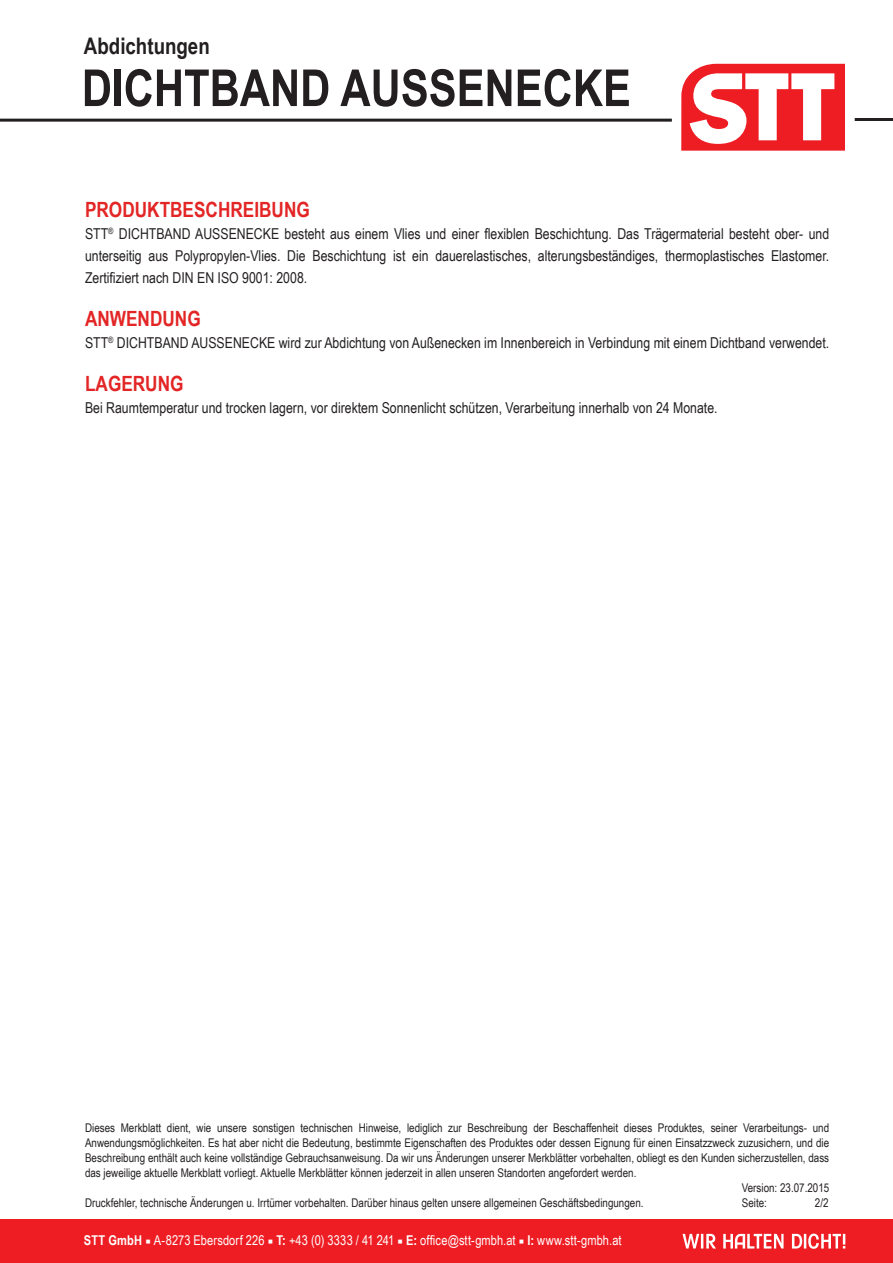
<style>
.page{position:relative;width:893px;height:1263px;background:#fff}
.page>*{position:absolute;margin:0;border:0;box-sizing:border-box;transform-origin:0 0}
.t1{font:700 51px "Arial Narrow";color:#231f20}
.t2{font:700 22.8px "Arial Narrow";color:#231f20}
.t3{font:700 21px "Arial Narrow";color:#e32525}
.t4{font:15px/21.8px "Arial Narrow";color:#231f20;text-align:justify}
.t5{font:13.5px "Arial Narrow";letter-spacing:.01em;color:#fff}
.t6{font:12px/15px "Arial Narrow";color:#231f20;text-align:justify}
.s1{font-weight:700}
.s2{font-family:"Minion Pro"}
</style>
<div class="page">
<hr style="left:0;top:119px;width:672px;height:3px;background:#231f20">
<hr style="left:855px;top:118px;width:38px;height:3px;background:#231f20">
<div style="left:0;top:1219px;width:893px;height:44px;background:#ee1d23"></div>
<svg style="left:681px;top:64px;width:164px;height:87px"></svg>
<svg style="left:682px;top:1233px;width:163px;height:16px"></svg>
<h2 class="t2" style="left:84px;top:29px;width:127px">Abdichtungen</h2>
<h1 class="t1" style="left:82px;top:49px;width:551px">DICHTBAND AUSSENECKE</h1>
<h3 class="t3" style="left:85px;top:194px;width:226px">PRODUKTBESCHREIBUNG</h3>
<p class="t4" style="left:85px;top:222px;width:746px">STT<sup>®</sup> DICHTBAND AUSSENECKE besteht aus einem Vlies und einer flexiblen Beschichtung. Das Trägermaterial besteht ober- und unterseitig aus Polypropylen-Vlies. Die Beschichtung ist ein dauerelastisches, alterungsbeständiges, thermoplastisches Elastomer.<br>Zertifiziert nach DIN EN ISO 9001: 2008.</p>
<h3 class="t3" style="left:85px;top:303px;width:117px">ANWENDUNG</h3>
<p class="t4" style="left:85px;top:331px;width:746px">STT<sup>®</sup> DICHTBAND AUSSENECKE wird zur Abdichtung von Außenecken im Innenbereich in Verbindung mit einem Dichtband verwendet.</p>
<h3 class="t3" style="left:85px;top:368px;width:100px">LAGERUNG</h3>
<p class="t4" style="left:85px;top:396px;width:634px">Bei Raumtemperatur und trocken lagern, vor direktem Sonnenlicht schützen, Verarbeitung innerhalb von 24 Monate.</p>
<p class="t6" style="left:85px;top:1120px;width:746px">Dieses Merkblatt dient, wie unsere sonstigen technischen Hinweise, lediglich zur Beschreibung der Beschaffenheit dieses Produktes, seiner Verarbeitungs- und Anwendungsmöglichkeiten. Es hat aber nicht die Bedeutung, bestimmte Eigenschaften des Produktes oder dessen Eignung für einen Einsatzzweck zuzusichern, und die Beschreibung enthält auch keine vollständige Gebrauchsanweisung. Da wir uns Änderungen unserer Merkblätter vorbehalten, obliegt es den Kunden sicherzustellen, dass das jeweilige aktuelle Merkblatt vorliegt. Aktuelle Merkblätter können jederzeit in allen unseren Standorten angefordert werden.</p>
<p class="t6" style="left:85px;top:1195px;width:560px">Druckfehler, technische Änderungen u. Irrtümer vorbehalten. Darüber hinaus gelten unsere allgemeinen Geschäftsbedingungen.</p>
<p class="t6" style="left:742px;top:1180px;width:89px">Version: 23.07.2015<br>Seite:</p>
<p class="t6" style="left:815px;top:1195px;width:15px">2/2</p>
<p class="t5" style="left:84px;top:1230px;width:539px"><span class="s1">STT GmbH</span> <span class="s2">■</span> A-8273 Ebersdorf 226 <span class="s2">■</span> <span class="s1">T:</span> +43 (0) 3333 / 41 241 <span class="s2">■</span> <span class="s1">E:</span> office@stt-gmbh.at <span class="s2">■</span> <span class="s1">I:</span> www.stt-gmbh.at</p>
</div>
